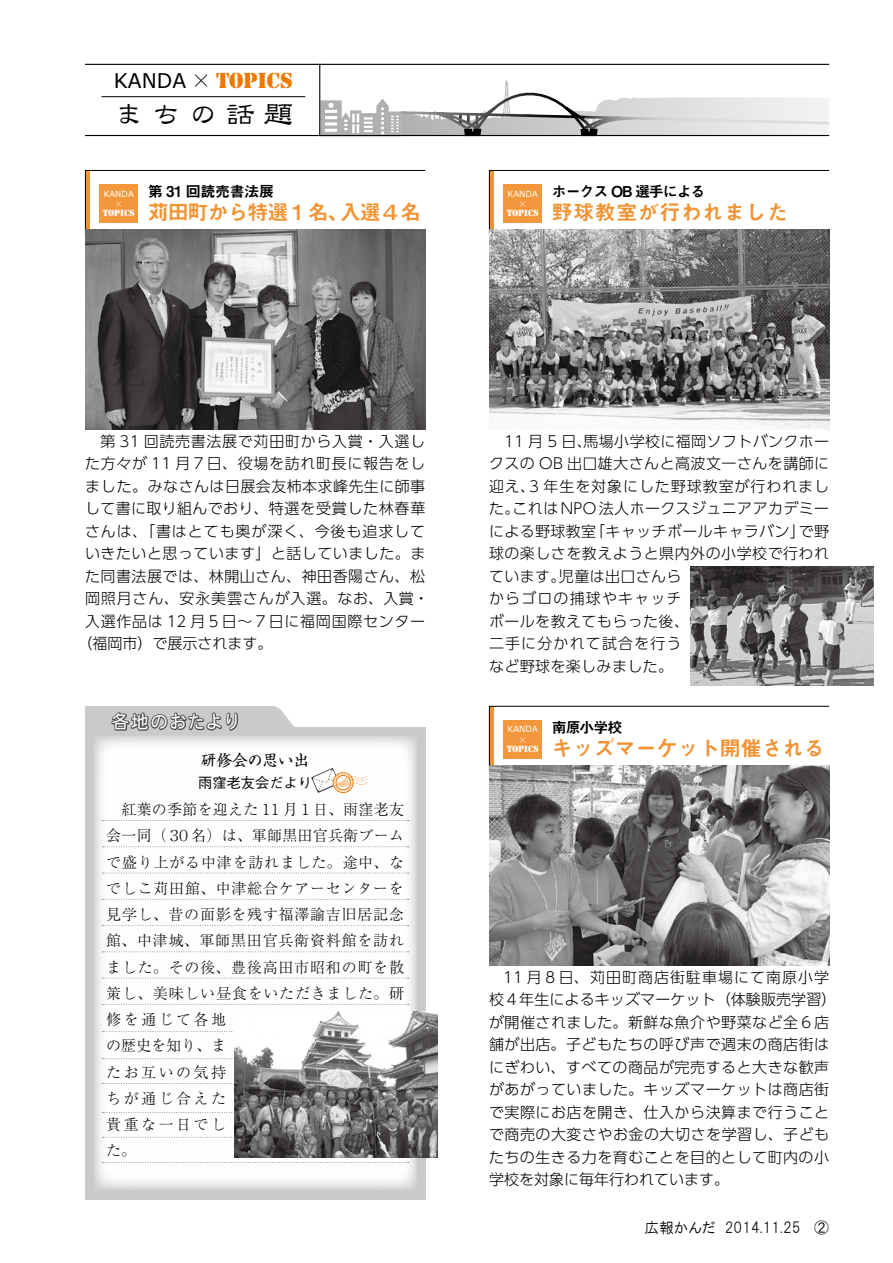
<style>
.page{position:relative;width:893px;height:1263px;background:#fff}
.page>*{position:absolute;margin:0;border:0;box-sizing:border-box;transform-origin:0 0}
.t1{font:29.7px "DF Lei Sho Std W5";letter-spacing:.26em;color:#000}
.t2{font:21px "Midashi Go Pro MB31";color:#f29333}
.t3{font:21px "Midashi Go Pro MB31";letter-spacing:.025em;color:#f29333}
.t4{font:21px "Midashi Go Pro MB31";letter-spacing:-.05em;color:#f29333}
.t5{font:20.25px "Stencil Std";color:#ee7800}
.t6{font:18px "DFHS Maru Gothic Std W4";letter-spacing:.065em;color:#fff}
.t7{font:15.45px "Shinsei Kai Pro CBSK1";color:#000}
.t8{font:300 15px/22.5px "UD Shin Go Pro";letter-spacing:.035em;color:#000}
.t9{font:300 15px/26.2px "Ryumin Pro";letter-spacing:.055em;color:#000}
.t10{font:300 15px "UD Shin Go Pro";letter-spacing:.06em;color:#000}
.t11{font:300 15px "UD Shin Go Pro";letter-spacing:.055em;color:#000}
.t12{font:15px "HGP Gothic M";color:#000}
.t13{font:15px "Midashi Go Pro MB31";letter-spacing:-.075em;color:#000}
.t14{font:300 15px "UD Shin Go Pro";color:#000}
.t15{font:15px "Midashi Go Pro MB31";letter-spacing:-.025em;color:#000}
.t16{font:500 14.25px "Gothic BBB Pro";color:#000}
.t17{font:8.4px "Stencil Std";color:#fff}
.t18{font:8.4px "Verdana";color:#fff}
.t19{font:8.4px "Koz Min Pro";color:#fff}
.s1{font-family:"Verdana";color:#000}
.s2{font-family:"Koz Min Pro";color:#000}
</style>
<div class="page">
<svg style="left:320px;top:80px;width:510px;height:56px"></svg>
<hr style="left:102px;top:96px;width:203px;height:1px;background:#000">
<hr style="left:85px;top:64px;width:744px;height:1px;background:#000">
<hr style="left:85px;top:135px;width:744px;height:1px;background:#000">
<hr style="left:319px;top:64px;width:1px;height:72px;background:#000">
<svg style="left:85px;top:170px;width:341px;height:65px"></svg>
<div style="left:99px;top:184px;width:39px;height:38px;background:#f2973b"></div>
<img style="left:85px;top:230px;width:340px;height:199px">
<svg style="left:489px;top:705px;width:341px;height:66px"></svg>
<div style="left:503px;top:720px;width:39px;height:38px;background:#f2973b"></div>
<img style="left:489px;top:765px;width:340px;height:200px">
<svg style="left:489px;top:170px;width:341px;height:65px"></svg>
<div style="left:503px;top:184px;width:39px;height:38px;background:#f2973b"></div>
<img style="left:489px;top:230px;width:340px;height:199px">
<div style="left:85px;top:727px;width:341px;height:472px;background:#c9caca"></div>
<div style="left:94px;top:735px;width:323px;height:455px;background:#fff"></div>
<svg style="left:103px;top:820px;width:306px;height:1px"></svg>
<svg style="left:103px;top:846px;width:306px;height:1px"></svg>
<svg style="left:103px;top:873px;width:306px;height:1px"></svg>
<svg style="left:103px;top:899px;width:306px;height:1px"></svg>
<svg style="left:103px;top:925px;width:306px;height:1px"></svg>
<svg style="left:103px;top:951px;width:306px;height:1px"></svg>
<svg style="left:103px;top:978px;width:306px;height:1px"></svg>
<svg style="left:103px;top:1004px;width:306px;height:1px"></svg>
<svg style="left:103px;top:1083px;width:132px;height:1px"></svg>
<svg style="left:103px;top:1031px;width:131px;height:1px"></svg>
<svg style="left:85px;top:706px;width:220px;height:71px"></svg>
<svg style="left:103px;top:1058px;width:132px;height:1px"></svg>
<svg style="left:103px;top:1112px;width:132px;height:1px"></svg>
<div style="left:333px;top:772px;width:20px;height:21px;border:1px solid #ee7800;border-radius:50%"></div>
<svg style="left:312px;top:768px;width:56px;height:24px"></svg>
<svg style="left:103px;top:1137px;width:132px;height:1px"></svg>
<img style="left:235px;top:1011px;width:202px;height:147px">
<svg style="left:103px;top:1162px;width:306px;height:1px"></svg>
<img style="left:690px;top:566px;width:183px;height:119px">
<h3 class="t5" style="left:114px;top:67px;width:181px"><span class="s1">KANDA</span> <span class="s2">×</span> TOPICS</h3>
<h1 class="t1" style="left:114px;top:99px;width:181px">まちの話題</h1>
<p class="t18" style="left:104px;top:188px;width:32px">KANDA</p>
<p class="t19" style="left:115px;top:198px;width:10px">×</p>
<p class="t17" style="left:103px;top:207px;width:34px">TOPICS</p>
<p class="t15" style="left:148px;top:179px;width:128px">第 31 回読売書法展</p>
<h2 class="t4" style="left:148px;top:195px;width:202px">苅田町から特選１名、</h2>
<h2 class="t2" style="left:340px;top:195px;width:82px">入選４名</h2>
<p class="t18" style="left:508px;top:188px;width:32px">KANDA</p>
<p class="t19" style="left:519px;top:198px;width:10px">×</p>
<p class="t17" style="left:507px;top:207px;width:34px">TOPICS</p>
<p class="t13" style="left:552px;top:179px;width:155px">ホークス OB 選手による</p>
<h2 class="t3" style="left:552px;top:195px;width:238px">野球教室が行われました</h2>
<p class="t8" style="left:85px;top:429px;width:342px">　第 31 回読売書法展で苅田町から入賞・入選し</p>
<p class="t8" style="left:85px;top:452px;width:342px">た方々が 11 月７日、役場を訪れ町長に報告をし</p>
<p class="t8" style="left:85px;top:474px;width:342px">ました。みなさんは日展会友柿本求峰先生に師事</p>
<p class="t8" style="left:85px;top:497px;width:342px">して書に取り組んでおり、特選を受賞した林春華</p>
<p class="t10" style="left:85px;top:519px;width:342px">さんは、「書はとても奥が深く、今後も追求して</p>
<p class="t8" style="left:85px;top:542px;width:342px">いきたいと思っています」と話していました。ま</p>
<p class="t8" style="left:85px;top:564px;width:342px">た同書法展では、林開山さん、神田香陽さん、松</p>
<p class="t11" style="left:85px;top:587px;width:345px">岡照月さん、安永美雲さんが入選。なお、入賞・</p>
<p class="t8" style="left:85px;top:609px;width:342px">入選作品は 12 月５日～７日に福岡国際センター</p>
<p class="t14" style="left:78px;top:632px;width:196px">（福岡市）で展示されます。</p>
<p class="t6" style="left:112px;top:712px;width:130px">各地のおたより</p>
<p class="t7" style="left:201px;top:748px;width:109px">研修会の思い出</p>
<p class="t16" style="left:198px;top:771px;width:115px">雨窪老友会だより</p>
<p class="t9" style="left:106px;top:795px;width:299px">　紅葉の季節を迎えた１１月１日、雨窪老友会一同（３０名）は、軍師黒田官兵衛ブームで盛り上がる中津を訪れました。途中、なでしこ苅田館、中津総合ケアーセンターを見学し、昔の面影を残す福澤諭吉旧居記念館、中津城、軍師黒田官兵衛資料館を訪れました。その後、豊後高田市昭和の町を散策し、美味しい昼食をいただきました。研修を通じて各地<br>の歴史を知り、ま<br>たお互いの気持<br>ちが通じ合えた<br>貴重な一日でし<br>た。</p>
<p class="t8" style="left:584px;top:429px;width:247px">馬場小学校に福岡ソフトバンクホー</p>
<p class="t8" style="left:489px;top:429px;width:104px">　11 月 5 日、</p>
<p class="t8" style="left:489px;top:452px;width:342px">クスの OB 出口雄大さんと高波文一さんを講師に</p>
<p class="t10" style="left:529px;top:474px;width:301px">3 年生を対象にした野球教室が行われまし</p>
<p class="t8" style="left:513px;top:474px;width:318px;text-indent:-24px">迎え、<br>これはNPO法人ホークスジュニアアカデミー</p>
<p class="t8" style="left:489px;top:497px;width:32px">た。</p>
<p class="t8" style="left:590px;top:519px;width:216px">「キャッチボールキャラバン」</p>
<p class="t8" style="left:489px;top:519px;width:109px">による野球教室</p>
<p class="t8" style="left:489px;top:542px;width:342px">球の楽しさを教えようと県内外の小学校で行われ</p>
<p class="t8" style="left:559px;top:564px;width:124px">児童は出口さんら</p>
<p class="t8" style="left:799px;top:519px;width:32px">で野</p>
<p class="t8" style="left:489px;top:564px;width:201px">ています。<br>からゴロの捕球やキャッチボールを教えてもらった後、二手に分かれて試合を行うなど野球を楽しみました。</p>
<p class="t18" style="left:508px;top:723px;width:32px">KANDA</p>
<p class="t19" style="left:519px;top:734px;width:10px">×</p>
<p class="t17" style="left:507px;top:743px;width:34px">TOPICS</p>
<p class="t13" style="left:552px;top:715px;width:72px">南原小学校</p>
<h2 class="t2" style="left:552px;top:731px;width:274px">キッズマーケット開催される</h2>
<p class="t8" style="left:489px;top:965px;width:349px;text-indent:14px">11 月８日、苅田町商店街駐車場にて南原小学校４年生によるキッズマーケット（体験販売学習(が開催されました。新鮮な魚介や野菜など全６店舗が出店。子どもたちの呼び声で週末の商店街はにぎわい、すべての商品が完売すると大きな歓声があがっていました。キッズマーケットは商店街で実際にお店を開き、仕入から決算まで行うことで商売の大変さやお金の大切さを学習し、子どもたちの生きる力を育むことを目的として町内の小学校を対象に毎年行われています。</p>
<p class="t12" style="left:644px;top:1220px;width:72px">広報かんだ</p>
<p class="t12" style="left:725px;top:1220px;width:77px">2014.11.25</p>
<p class="t12" style="left:814px;top:1220px;width:16px">2</p>
</div>
